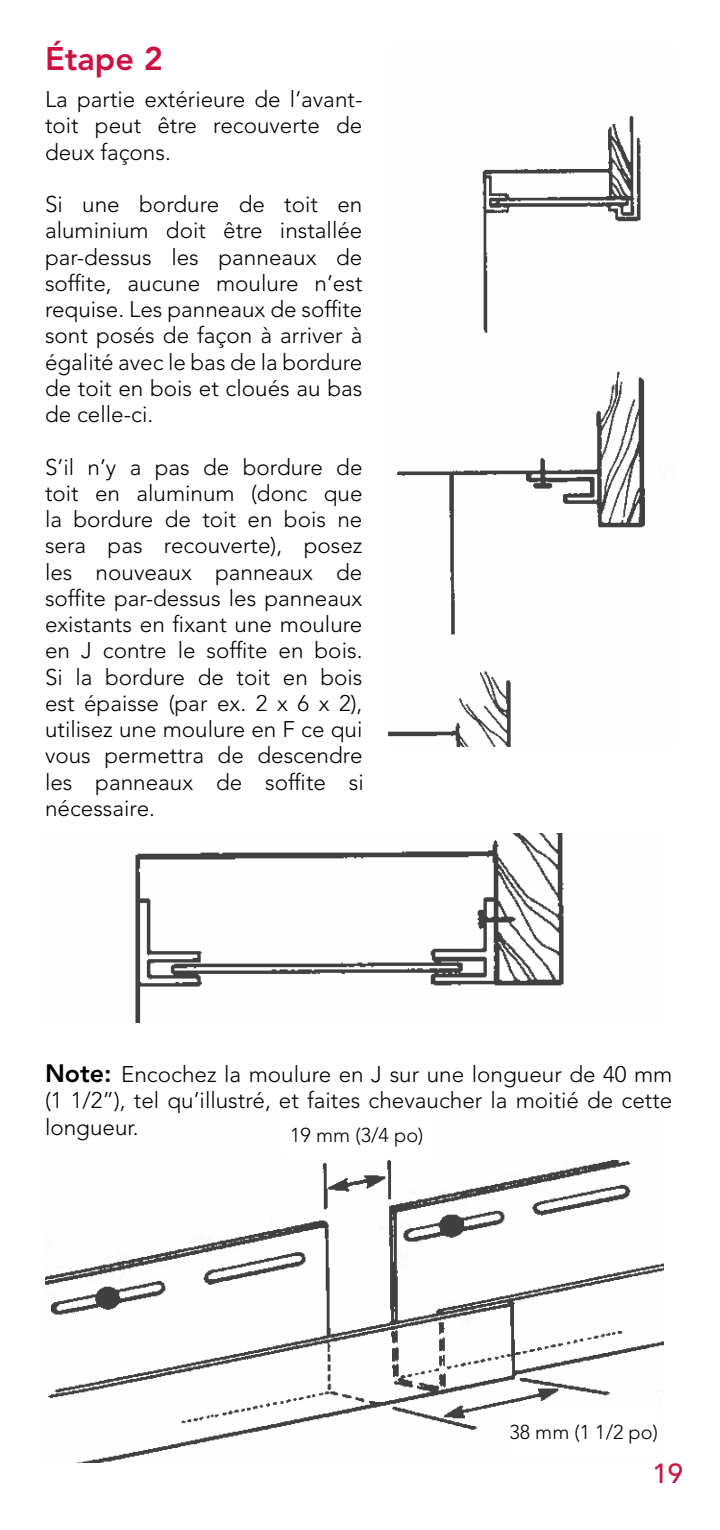
<style>
.page{position:relative;width:720px;height:1530px;background:#fff}
.page>*{position:absolute;margin:0;border:0;box-sizing:border-box;transform-origin:0 0}
.t1{font:800 32.5px "Avenir LT Std";color:#ce1141}
.t2{font:500 27.5px "Avenir LT Std";color:#ce1141}
.t3{font:300 22.5px/26.2px "Avenir LT Std";color:#000;text-align:justify}
.t4{font:300 20px "Avenir LT Std";color:#000}
.s1{font-weight:800;font-size:25px}
</style>
<div class="page">
<img style="left:135px;top:833px;width:429px;height:190px">
<img style="left:45px;top:1160px;width:619px;height:302px">
<img style="left:389px;top:115px;width:255px;height:632px">
<div style="left:509px;top:1406px;width:149px;height:50px;background:#fff"></div>
<h1 class="t1" style="left:45px;top:39px;width:119px">Étape 2</h1>
<p class="t3" style="left:45px;top:86px;width:319px">La partie extérieure de l’avant&shy;toit peut être recouverte de deux façons.</p>
<p class="t3" style="left:45px;top:191px;width:319px">Si une bordure de toit en aluminium doit être installée par-dessus les panneaux de soffite, aucune moulure n’est requise. Les panneaux de soffite sont posés de façon à arriver à égalité avec le bas de la bordure de toit en bois et cloués au bas de celle-ci.</p>
<p class="t3" style="left:45px;top:454px;width:320px">S’il n’y a pas de bordure de toit en aluminum (donc que la bordure de toit en bois ne sera pas recouverte), posez les nouveaux panneaux de soffite par-dessus les panneaux existants en fixant une moulure en J contre le soffite en bois.<br>Si la bordure de toit en bois est épaisse (par ex. 2 x 6 x 2), utilisez une moulure en F ce qui vous permettra de descendre les panneaux de soffite si nécessaire.</p>
<p class="t3" style="left:45px;top:1061px;width:629px"><span class="s1">Note:</span> Encochez la moulure en J sur une longueur de 40 mm (1 1/2”), tel qu’illustré, et faites chevaucher la moitié de cette longueur.</p>
<p class="t4" style="left:290px;top:1123px;width:135px">19 mm (3/4 po)</p>
<p class="t4" style="left:509px;top:1420px;width:150px">38 mm (1 1/2 po)</p>
<p class="t2" style="left:653px;top:1458px;width:32px">19</p>
</div>
